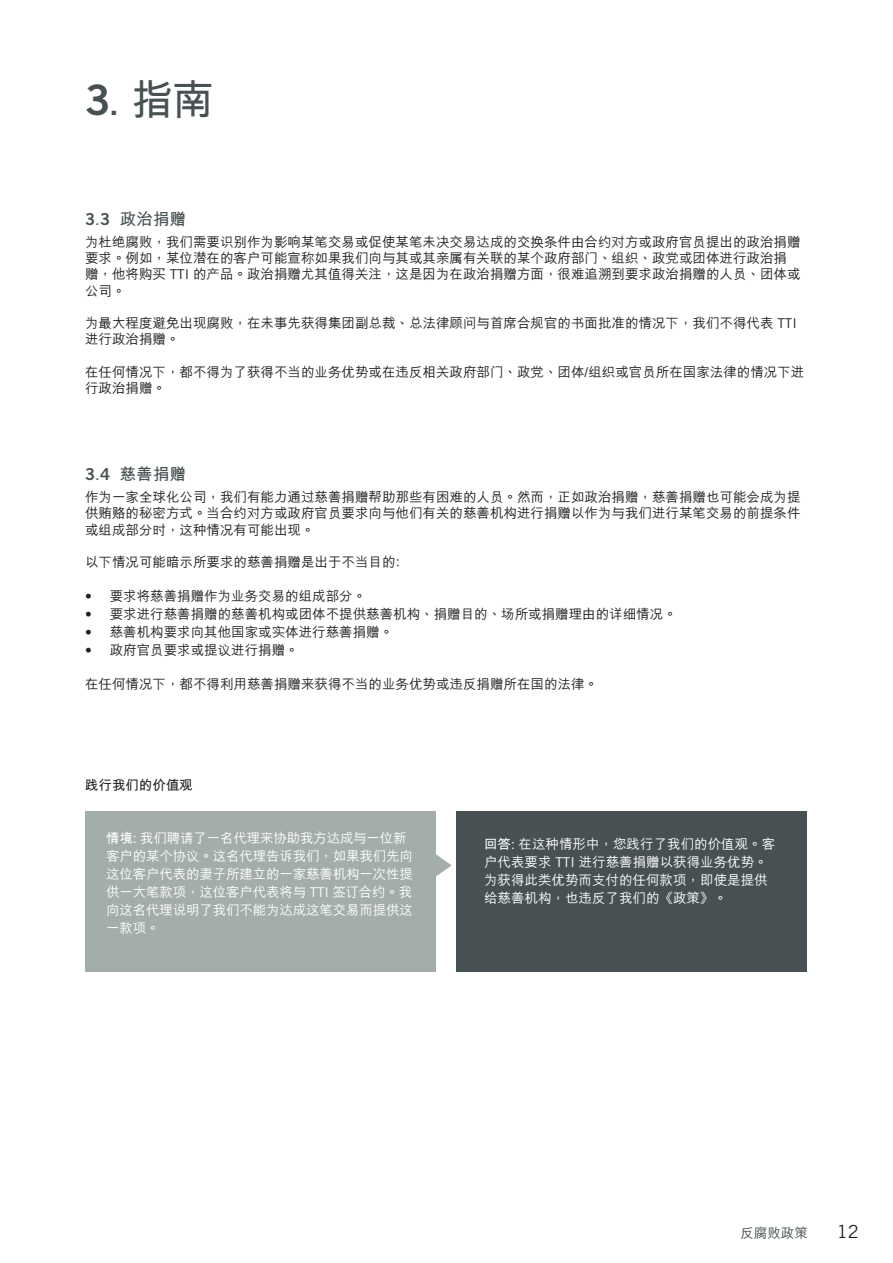
<style>
.page{position:relative;width:893px;height:1263px;background:#fff}
.page>*{position:absolute;margin:0;border:0;box-sizing:border-box;transform-origin:0 0}
.t1{font:700 42px "M Hei PRC";color:#475153}
.t2{font:18px "Trade Gothic LT Std";color:#231f20}
._11pt_Bold{font:700 16.5px "M Hei PRC";letter-spacing:.01em;color:#475153}
._9pt{font:500 13.5px/16.2px "M Hei PRC";color:#231f20}
.t3{font:500 13.5px/18px "M Hei PRC";letter-spacing:-.015em;color:#fff}
.t4{font:700 13.5px "M Hei PRC";color:#231f20}
.t5{font:500 13.5px "M Hei PRC";color:#475153}
.s1{font-family:"Trade Gothic LT Pro Bd 2";font-weight:400}
.s2{font-family:"Trade Gothic LT Std Bd 2";font-weight:400}
.s3{font-family:"M Hei HK"}
.s4{font-family:"Trade Gothic LT Std";font-weight:400}
.s5{font-family:"Trade Gothic LT Std Cn 18";font-weight:400}
.s6{font-weight:700}
</style>
<div class="page">
<svg style="left:436px;top:854px;width:16px;height:23px"></svg>
<div style="left:85px;top:811px;width:351px;height:161px;background:#a3adab"></div>
<div style="left:456px;top:811px;width:351px;height:161px;background:#475153"></div>
<p class="t1" style="left:85px;top:77px;width:130px"><span class="s1">3</span>. 指南</p>
<p class="_11pt_Bold" style="left:85px;top:209px;width:103px"><span class="s1">3</span>.<span class="s2">3</span> 政治捐赠</p>
<p class="_9pt" style="left:85px;top:234px;width:717px">为杜绝腐败<span class="s3">，</span>我们需要识别作为影响某笔交易或促使某笔未决交易达成的交换条件由合约对方或政府官员提出的政治捐赠要求<span class="s3">。</span>例如<span class="s3">，</span>某位潜在的客户可能宣称如果我们向与其或其亲属有关联的某个政府部门<span class="s3">、</span>组织<span class="s3">、</span>政党或团体进行政治捐赠<span class="s3">，</span>他将购买 <span class="s4">TTI</span> 的产品<span class="s3">。</span>政治捐赠尤其值得关注<span class="s3">，</span>这是因为在政治捐赠方面<span class="s3">，</span>很难追溯到要求政治捐赠的人员<span class="s3">、</span>团体或公司<span class="s3">。</span></p>
<p class="_9pt" style="left:85px;top:315px;width:713px">为最大程度避免出现腐败<span class="s3">，</span>在未事先获得集团副总裁<span class="s3">、</span>总法律顾问与首席合规官的书面批准的情况下<span class="s3">，</span>我们不得代表 <span class="s4">TTI</span>进行政治捐赠<span class="s3">。</span></p>
<p class="_9pt" style="left:85px;top:364px;width:721px">在任何情况下<span class="s3">，</span>都不得为了获得不当的业务优势或在违反相关政府部门<span class="s3">、</span>政党<span class="s3">、</span>团体/组织或官员所在国家法律的情况下进行政治捐赠<span class="s3">。</span></p>
<p class="_11pt_Bold" style="left:85px;top:464px;width:103px"><span class="s1">3</span>.<span class="s2">4</span> 慈善捐赠</p>
<p class="_9pt" style="left:85px;top:489px;width:717px;text-align:justify">作为一家全球化公司<span class="s3">，</span>我们有能力通过慈善捐赠帮助那些有困难的人员<span class="s3">。</span>然而<span class="s3">，</span>正如政治捐赠<span class="s3">，</span>慈善捐赠也可能会成为提供贿赂的秘密方式<span class="s3">。</span>当合约对方或政府官员要求向与他们有关的慈善机构进行捐赠以作为与我们进行某笔交易的前提条件或组成部分时<span class="s3">，</span>这种情况有可能出现<span class="s3">。</span></p>
<p class="_9pt" style="left:85px;top:554px;width:325px">以下情况可能暗示所要求的慈善捐赠是出于不当目的：</p>
<p class="_9pt" style="left:85px;top:588px;width:283px"><span class="s5">•</span> 要求将慈善捐赠作为业务交易的组成部分<span class="s3">。</span></p>
<p class="_9pt" style="left:85px;top:606px;width:593px"><span class="s5">•</span> 要求进行慈善捐赠的慈善机构或团体不提供慈善机构<span class="s3">、</span>捐赠目的<span class="s3">、</span>场所或捐赠理由的详细情况<span class="s3">。</span></p>
<p class="_9pt" style="left:85px;top:624px;width:310px"><span class="s5">•</span> 慈善机构要求向其他国家或实体进行慈善捐赠<span class="s3">。</span></p>
<p class="_9pt" style="left:85px;top:642px;width:215px"><span class="s5">•</span> 政府官员要求或提议进行捐赠<span class="s3">。</span></p>
<p class="_9pt" style="left:85px;top:676px;width:514px">在任何情况下<span class="s3">，</span>都不得利用慈善捐赠来获得不当的业务优势或违反捐赠所在国的法律<span class="s3">。</span></p>
<p class="t4" style="left:85px;top:778px;width:109px">践行我们的价值观</p>
<p class="t3" style="left:106px;top:829px;width:308px"><span class="s6">情境:</span> 我们聘请了一名代理来协助我方达成与一位新客户的某个协议<span class="s3">。</span>这名代理告诉我们<span class="s3">，</span>如果我们先向这位客户代表的妻子所建立的一家慈善机构一次性提供一大笔款项<span class="s3">，</span>这位客户代表将与 <span class="s4">TTI</span> 签订合约<span class="s3">。</span>我向这名代理说明了我们不能为达成这笔交易而提供这一款项<span class="s3">。</span></p>
<p class="t3" style="left:484px;top:835px;width:293px"><span class="s6">回答:</span> 在这种情形中<span class="s3">，</span>您践行了我们的价值观<span class="s3">。</span>客户代表要求 <span class="s4">TTI</span> 进行慈善捐赠以获得业务优势<span class="s3">。</span>为获得此类优势而支付的任何款项<span class="s3">，</span>即使是提供给慈善机构<span class="s3">，</span>也违反了我们的《政策》<span class="s3">。</span></p>
<p class="t5" style="left:740px;top:1226px;width:69px">反腐败政策</p>
<h2 class="t2" style="left:837px;top:1221px;width:23px">12</h2>
</div>
